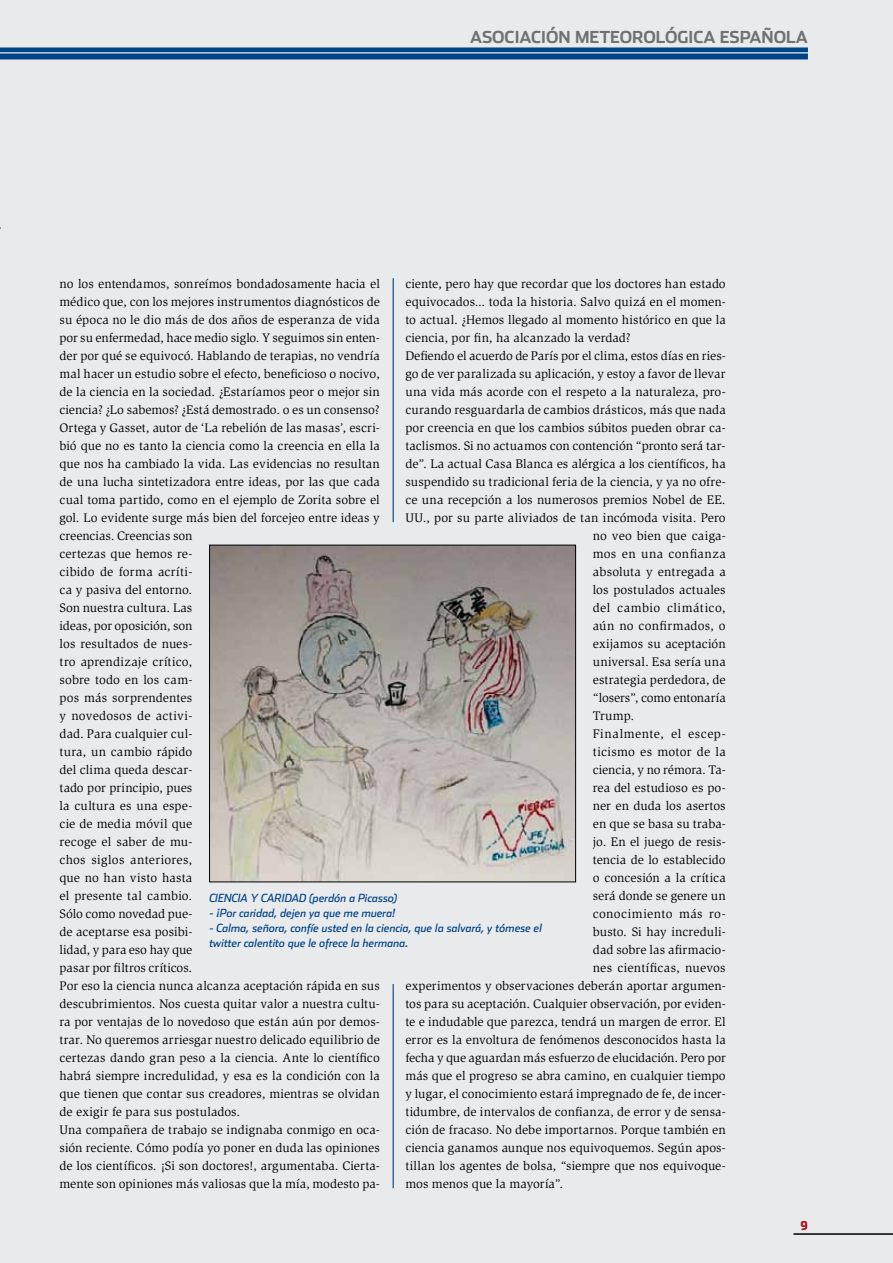
<style>
.page{position:relative;width:893px;height:1263px;background:#e8eaeb}
.page>*{position:absolute;margin:0;border:0;box-sizing:border-box;transform-origin:0 0}
.t1{font:700 16.5px "Stainless";color:#707172}
.t2{font:12.75px/18px "Slimbach Std";letter-spacing:.005em;color:#000}
.t3{font:12.75px "Slimbach Std";letter-spacing:.04em;color:#000}
.t4{font:12.75px "Slimbach Std";letter-spacing:.035em;color:#000}
.t5{font:12.75px "Slimbach Std";letter-spacing:.03em;color:#000}
.t6{font:700 12px "Stainless Cond";color:#b51621}
.t7{font:italic 11.25px/15px "Stainless";color:#004387}
.t8{font:italic 11.25px "Stainless";letter-spacing:-.02em;color:#004387}
</style>
<div class="page">
<hr style="left:393px;top:984px;width:1px;height:204px;background:#004387">
<img style="left:211px;top:547px;width:363px;height:333px">
<div style="left:209px;top:545px;width:367px;height:337px;border:1px solid #000"></div>
<hr style="left:393px;top:278px;width:1px;height:244px;background:#004387">
<hr style="left:794px;top:1234px;width:99px;height:1px;background:#000">
<div style="left:0;top:47px;width:808px;height:12px;background:#004387"></div>
<hr style="left:0;top:52px;width:808px;height:1px;background:#fff">
<p class="t1" style="left:470px;top:27px;width:11px">ASOCIACIÓN</p>
<p class="t1" style="left:575px;top:27px;width:26px">METEOROLÓGICA</p>
<p class="t1" style="left:720px;top:27px;width:43px">ES PAÑOLA</p>
<p class="t2" style="left:60px;top:275px;width:322px">no los entendamos, sonreímos bondadosamente hacia el médico que, con los mejores instrumentos diagnósticos de su época no le dio más de dos años de esperanza de vida por su enfermedad, hace medio siglo. Y seguimos sin enten&shy;der por qué se equivocó. Hablando de terapias, no vendría mal hacer un estudio sobre el efecto, beneficioso o nocivo, de la ciencia en la sociedad. ¿Estaríamos peor o mejor sin ciencia? ¿Lo sabemos? ¿Está demostrado. o es un consenso?<br>Ortega y Gasset, autor de ‘La rebelión de las masas’, escri&shy;bió que no es tanto la ciencia como la creencia en ella la que nos ha cambiado la vida. Las evidencias no resultan de una lucha sintetizadora entre ideas, por las que cada cual toma partido, como en el ejemplo de Zorita sobre el gol. Lo evidente surge más bien del forcejeo entre ideas y creencias. Creencias son<br>certezas que hemos re-<br>cibido de forma acríti-<br>ca y pasiva del entorno.<br>Son nuestra cultura. Las<br>ideas, por oposición, son<br>los resultados de nues-<br>tro aprendizaje crítico,<br>sobre todo en los cam-<br>pos más sorprendentes<br>y novedosos de activi-<br>dad. Para cualquier cul-<br>tura, un cambio rápido<br>del clima queda descar-<br>tado por principio, pues<br>la cultura es una espe-<br>cie de media móvil que<br>recoge el saber de mu-<br>chos siglos anteriores,<br>que no han visto hasta<br>el presente tal cambio.<br>Sólo como novedad pue-<br>de aceptarse esa posibi-<br>lidad, y para eso hay que<br>pasar por filtros críticos.<br>Por eso la ciencia nunca alcanza aceptación rápida en sus descubrimientos. Nos cuesta quitar valor a nuestra cultu&shy;ra por ventajas de lo novedoso que están aún por demos&shy;trar. No queremos arriesgar nuestro delicado equilibrio de certezas dando gran peso a la ciencia. Ante lo científico habrá siempre incredulidad, y esa es la condición con la que tienen que contar sus creadores, mientras se olvidan de exigir fe para sus postulados.<br>Una compañera de trabajo se indignaba conmigo en oca&shy;sión reciente. Cómo podía yo poner en duda las opiniones de los científicos. ¡Si son doctores!, argumentaba. Cierta&shy;mente son opiniones más valiosas que la mía, modesto pa-</p>
<p class="t2" style="left:405px;top:275px;width:322px">ciente, pero hay que recordar que los doctores han estado</p>
<p class="t2" style="left:405px;top:293px;width:322px">equivocados... toda la historia. Salvo quizá en el momen-</p>
<p class="t2" style="left:405px;top:311px;width:322px">to actual. ¿Hemos llegado al momento histórico en que la</p>
<p class="t2" style="left:405px;top:329px;width:227px">ciencia, por fin, ha alcanzado la verdad?</p>
<p class="t2" style="left:405px;top:347px;width:322px">Defiendo el acuerdo de París por el clima, estos días en ries-</p>
<p class="t2" style="left:405px;top:365px;width:322px">go de ver paralizada su aplicación, y estoy a favor de llevar</p>
<p class="t2" style="left:405px;top:383px;width:322px">una vida más acorde con el respeto a la naturaleza, pro-</p>
<p class="t2" style="left:405px;top:401px;width:322px">curando resguardarla de cambios drásticos, más que nada</p>
<p class="t2" style="left:405px;top:419px;width:322px">por creencia en que los cambios súbitos pueden obrar ca-</p>
<p class="t2" style="left:405px;top:437px;width:322px">taclismos. Si no actuamos con contención “pronto será tar-</p>
<p class="t2" style="left:405px;top:455px;width:322px">de”. La actual Casa Blanca es alérgica a los científicos, ha</p>
<p class="t2" style="left:405px;top:473px;width:322px">suspendido su tradicional feria de la ciencia, y ya no ofre-</p>
<p class="t2" style="left:405px;top:491px;width:322px">ce una recepción a los numerosos premios Nobel de EE.</p>
<p class="t2" style="left:405px;top:509px;width:322px">UU., por su parte aliviados de tan incómoda visita. Pero</p>
<p class="t2" style="left:593px;top:527px;width:134px">no veo bien que caiga-</p>
<p class="t5" style="left:593px;top:547px;width:134px">mos en una confianza</p>
<p class="t2" style="left:593px;top:563px;width:134px">absoluta y entregada a</p>
<p class="t2" style="left:593px;top:581px;width:134px">los postulados actuales</p>
<p class="t3" style="left:593px;top:601px;width:134px">del cambio climático,</p>
<p class="t2" style="left:593px;top:617px;width:134px">aún no confirmados, o</p>
<p class="t2" style="left:593px;top:635px;width:134px">exijamos su aceptación</p>
<p class="t2" style="left:593px;top:653px;width:134px">universal. Esa sería una</p>
<p class="t2" style="left:593px;top:671px;width:134px">estrategia perdedora, de</p>
<p class="t2" style="left:593px;top:689px;width:134px">“losers”, como entonaría</p>
<p class="t2" style="left:593px;top:707px;width:43px">Trump.</p>
<p class="t3" style="left:593px;top:727px;width:134px">Finalmente, el escep-</p>
<p class="t2" style="left:593px;top:743px;width:134px">ticismo es motor de la</p>
<p class="t2" style="left:593px;top:761px;width:134px">ciencia, y no rémora. Ta-</p>
<p class="t2" style="left:593px;top:779px;width:134px">rea del estudioso es po-</p>
<p class="t2" style="left:593px;top:797px;width:134px">ner en duda los asertos</p>
<p class="t2" style="left:593px;top:815px;width:134px">en que se basa su traba-</p>
<p class="t2" style="left:593px;top:833px;width:134px">jo. En el juego de resis-</p>
<p class="t2" style="left:593px;top:851px;width:134px">tencia de lo establecido</p>
<p class="t2" style="left:593px;top:869px;width:134px">o concesión a la crítica</p>
<p class="t2" style="left:593px;top:887px;width:134px">será donde se genere un</p>
<p class="t4" style="left:593px;top:907px;width:134px">conocimiento más ro-</p>
<p class="t2" style="left:593px;top:923px;width:134px">busto. Si hay increduli-</p>
<p class="t2" style="left:593px;top:941px;width:134px">dad sobre las afirmacio-</p>
<p class="t2" style="left:593px;top:959px;width:134px">nes científicas, nuevos</p>
<p class="t2" style="left:405px;top:977px;width:322px">experimentos y observaciones deberán aportar argumen-</p>
<p class="t2" style="left:405px;top:995px;width:322px">tos para su aceptación. Cualquier observación, por eviden-</p>
<p class="t2" style="left:405px;top:1013px;width:322px">te e indudable que parezca, tendrá un margen de error. El</p>
<p class="t2" style="left:405px;top:1031px;width:322px">error es la envoltura de fenómenos desconocidos hasta la</p>
<p class="t2" style="left:405px;top:1049px;width:322px">fecha y que aguardan más esfuerzo de elucidación. Pero por</p>
<p class="t2" style="left:405px;top:1067px;width:322px">más que el progreso se abra camino, en cualquier tiempo</p>
<p class="t2" style="left:405px;top:1085px;width:322px">y lugar, el conocimiento estará impregnado de fe, de incer-</p>
<p class="t2" style="left:405px;top:1103px;width:322px">tidumbre, de intervalos de confianza, de error y de sensa-</p>
<p class="t2" style="left:405px;top:1121px;width:322px">ción de fracaso. No debe importarnos. Porque también en</p>
<p class="t2" style="left:405px;top:1139px;width:322px">ciencia ganamos aunque nos equivoquemos. Según apos-</p>
<p class="t2" style="left:405px;top:1157px;width:322px">tillan los agentes de bolsa, “siempre que nos equivoque-</p>
<p class="t2" style="left:405px;top:1175px;width:159px">mos menos que la mayoría”.</p>
<p class="t8" style="left:209px;top:891px;width:189px">CIENCIA Y CARI DAD (perdón a Picasso)</p>
<p class="t7" style="left:209px;top:906px;width:188px">- ¡Por caridad, dejen ya que me muera!</p>
<p class="t7" style="left:209px;top:921px;width:334px">- Calma, señora, confíe usted en la ciencia, que la salvará, y tómese el twitter calentito que le ofrece la hermana.</p>
<p class="t6" style="left:801px;top:1218px;width:8px">9</p>
</div>
